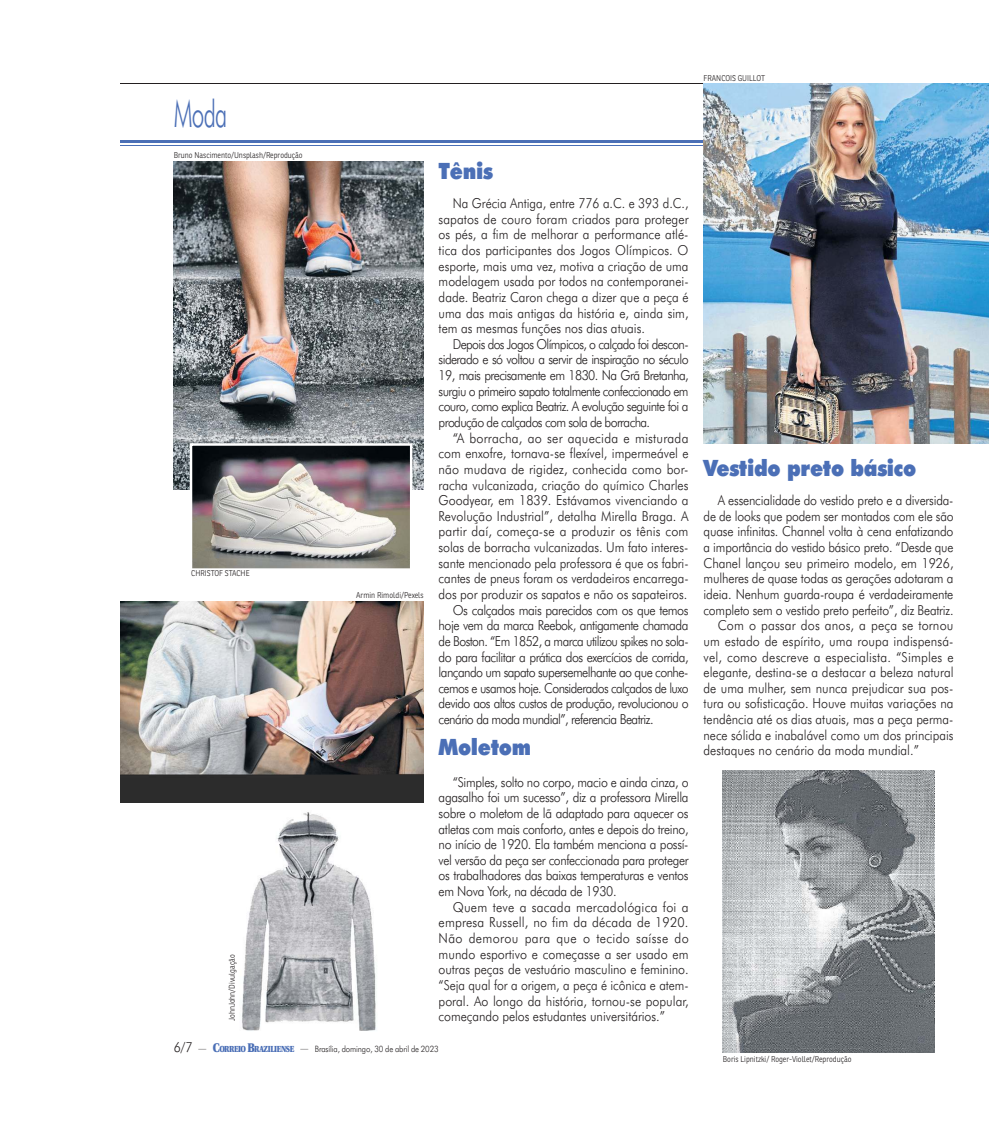
<style>
.page{position:relative;width:989px;height:1124px;background:#fff}
.page>*{position:absolute;margin:0;border:0;box-sizing:border-box;transform-origin:0 0}
.t1{font:300 37.5px "Futura BT";color:#4b6fb6;scale:.6 1}
.t2{font:900 22.5px "Futura BT";letter-spacing:-.015em;color:#4b6fb6;scale:.9 1}
.t3{font:300 13.75px/15.6px "Futura BT";letter-spacing:-.005em;color:#231f20;text-align:justify;scale:.89 1}
.t4{font:300 13.75px "Futura BT";letter-spacing:-.005em;color:#231f20;scale:.9 1}
.t5{font:300 13.75px/15.6px "Futura BT";letter-spacing:-.005em;color:#231f20;text-align:justify;scale:.88 1}
.t6{font:300 13.75px/15.6px "Futura BT";letter-spacing:-.005em;color:#231f20;text-align:justify;scale:.92 1}
.t7{font:300 13.75px "Futura BT";letter-spacing:-.005em;color:#231f20;scale:.91 1}
.t8{font:300 13.75px "Futura BT";letter-spacing:-.045em;color:#231f20;scale:.9 1}
.t9{font:300 13.75px "Futura BT";letter-spacing:-.045em;color:#231f20;scale:.89 1}
.t10{font:300 13.75px "Futura BT";letter-spacing:-.04em;color:#231f20;scale:.9 1}
.t11{font:300 13.75px "Futura BT";letter-spacing:-.035em;color:#231f20;scale:.91 1}
.t12{font:300 13.75px "Futura BT";letter-spacing:.015em;color:#231f20;scale:.92 1}
.t13{font:300 13.75px "Futura BT";letter-spacing:.015em;color:#231f20;scale:.91 1}
.t14{font:300 8.75px "Futura BT";letter-spacing:-.015em;color:#231f20;scale:.9 1}
.t15{font:300 8.12px "Ronnia";color:#231f20;scale:.9 1}
.s1{font-size:13.75px}
.s2{font-family:"Utopia";font-weight:900;font-size:12.5px;color:#4b6fb6}
.s3{font-family:"Utopia";font-weight:900;color:#4b6fb6}
</style>
<div class="page">
<hr style="left:120px;top:83px;width:869px;height:1px;background:#231f20">
<hr style="left:120px;top:140px;width:869px;height:3px;background:#4b6fb6">
<hr style="left:120px;top:145px;width:869px;height:1px;background:#4b6fb6">
<img style="left:174px;top:161px;width:249px;height:328px">
<img style="left:703px;top:84px;width:286px;height:359px">
<img style="left:190px;top:443px;width:222px;height:126px">
<img style="left:120px;top:601px;width:303px;height:201px">
<img style="left:723px;top:770px;width:211px;height:282px">
<img style="left:242px;top:812px;width:134px;height:219px">
<h1 class="t1" style="left:174px;top:98px;width:91px">Moda</h1>
<p class="t15" style="left:174px;top:152px;width:145px">Bruno Nascimento/Unsplash/Reprodução</p>
<p class="t15" style="left:191px;top:569px;width:66px">CHRISTOF STACHE</p>
<p class="t15" style="left:228px;top:1020px;width:76px;rotate:-90deg">JohnJohn/Divulgação</p>
<p class="t15" style="left:356px;top:591px;width:77px">Armin Rimoldi/Pexels</p>
<h2 class="t2" style="left:438px;top:162px;width:62px">Tênis</h2>
<p class="t5" style="left:438px;top:196px;width:285px;text-indent:14px">Na Grécia Antiga, entre 776 a.C. e 393 d.C., sapatos de couro foram criados para proteger os pés, a fim de melhorar a performance atlé&shy;tica dos participantes dos Jogos Olímpicos. O esporte, mais uma vez, motiva a criação de uma modelagem usada por todos na contemporanei&shy;dade. Beatriz Caron chega a dizer que a peça é uma das mais antigas da história e, ainda sim, tem as mesmas funções nos dias atuais.</p>
<p class="t3" style="left:438px;top:337px;width:282px;text-indent:14px">Depois dos Jogos Olímpicos, o calçado foi descon&shy;siderado e só voltou a servir de inspiração no século 19, mais precisamente em 1830. Na Grã Bretanha, surgiu o primeiro sapato totalmente confeccionado em couro, como explica Beatriz. A evolução seguinte foi a produção de calçados com sola de borracha.</p>
<p class="t12" style="left:453px;top:432px;width:258px">“A borracha, ao ser aquecida e misturada</p>
<p class="t4" style="left:438px;top:447px;width:279px">com enxofre, tornava-se flexível, impermeável e</p>
<p class="t7" style="left:438px;top:463px;width:276px">não mudava de rigidez, conhecida como bor-</p>
<p class="t4" style="left:438px;top:479px;width:279px">racha vulcanizada, criação do químico Charles</p>
<p class="t7" style="left:438px;top:494px;width:276px">Goodyear, em 1839. Estávamos vivenciando a</p>
<p class="t7" style="left:438px;top:510px;width:276px">Revolução Industrial”, detalha Mirella Braga. A</p>
<p class="t7" style="left:438px;top:526px;width:276px">partir daí, começa-se a produzir os tênis com</p>
<p class="t4" style="left:438px;top:541px;width:279px">solas de borracha vulcanizadas. Um fato interes-</p>
<p class="t5" style="left:438px;top:556px;width:285px">sante mencionado pela professora é que os fabri-</p>
<p class="t3" style="left:438px;top:571px;width:282px">cantes de pneus foram os verdadeiros encarrega-</p>
<p class="t4" style="left:438px;top:588px;width:278px">dos por produzir os sapatos e não os sapateiros.</p>
<p class="t11" style="left:453px;top:604px;width:261px">Os calçados mais parecidos com os que temos</p>
<p class="t10" style="left:438px;top:619px;width:279px">hoje vem da marca Reebok, antigamente chamada</p>
<p class="t9" style="left:438px;top:635px;width:282px">de Boston. “Em 1852, a marca utilizou spikes no sola-</p>
<p class="t10" style="left:438px;top:651px;width:279px">do para facilitar a prática dos exercícios de corrida,</p>
<p class="t8" style="left:438px;top:666px;width:279px">lançando um sapato supersemelhante ao que conhe-</p>
<p class="t9" style="left:438px;top:682px;width:282px">cemos e usamos hoje. Considerados calçados de luxo</p>
<p class="t8" style="left:438px;top:697px;width:279px">devido aos altos custos de produção, revolucionou o</p>
<p class="t8" style="left:438px;top:713px;width:240px">cenário da moda mundial”, referencia Beatriz.</p>
<h2 class="t2" style="left:438px;top:737px;width:104px">Moletom</h2>
<p class="t3" style="left:438px;top:774px;width:282px;text-indent:14px">“Simples, solto no corpo, macio e ainda cinza, o agasalho foi um sucesso”, diz a professora Mirella sobre o moletom de lã adaptado para aquecer os atletas com mais conforto, antes e depois do treino, no início de 1920. Ela também menciona a possí&shy;vel versão da peça ser confeccionada para proteger os trabalhadores das baixas temperaturas e ventos em Nova York, na década de 1930.</p>
<p class="t6" style="left:438px;top:899px;width:273px;text-indent:14px">Quem teve a sacada mercadológica foi a empresa Russell, no fim da década de 1920.<br>Não demorou para que o tecido saísse do mundo esportivo e começasse a ser usado em outras peças de vestuário masculino e feminino. “Seja qual for a origem, a peça é icônica e atem&shy;poral. Ao longo da história, tornou-se popular, começando pelos estudantes universitários.”</p>
<p class="t14" style="left:174px;top:1045px;width:296px"><span class="s1">6/7</span> — <span class="s2">C</span><span class="s3">ORREIO</span> <span class="s2">B</span><span class="s3">RAZILIENSE</span> — Brasília, domingo, 30 de abril de 2023</p>
<p class="t15" style="left:703px;top:74px;width:70px">FRANCOIS GUILLOT</p>
<h2 class="t2" style="left:703px;top:458px;width:238px">Vestido preto básico</h2>
<p class="t3" style="left:717px;top:493px;width:266px">A essencialidade do vestido preto e a diversida-</p>
<p class="t3" style="left:703px;top:509px;width:282px">de de looks que podem ser montados com ele são</p>
<p class="t4" style="left:703px;top:526px;width:279px">quase infinitas. Channel volta à cena enfatizando</p>
<p class="t5" style="left:703px;top:540px;width:285px">a importância do vestido básico preto. “Desde que</p>
<p class="t7" style="left:703px;top:557px;width:276px">Chanel lançou seu primeiro modelo, em 1926,</p>
<p class="t4" style="left:703px;top:572px;width:279px">mulheres de quase todas as gerações adotaram a</p>
<p class="t4" style="left:703px;top:588px;width:279px">ideia. Nenhum guarda-roupa é verdadeiramente</p>
<p class="t3" style="left:703px;top:603px;width:282px">completo sem o vestido preto perfeito”, diz Beatriz.</p>
<p class="t13" style="left:717px;top:619px;width:260px">Com o passar dos anos, a peça se tornou</p>
<p class="t7" style="left:703px;top:635px;width:276px">um estado de espírito, uma roupa indispensá-</p>
<p class="t7" style="left:703px;top:651px;width:276px">vel, como descreve a especialista. “Simples e</p>
<p class="t4" style="left:703px;top:666px;width:279px">elegante, destina-se a destacar a beleza natural</p>
<p class="t4" style="left:703px;top:682px;width:279px">de uma mulher, sem nunca prejudicar sua pos-</p>
<p class="t4" style="left:703px;top:697px;width:279px">tura ou sofisticação. Houve muitas variações na</p>
<p class="t3" style="left:703px;top:712px;width:282px">tendência até os dias atuais, mas a peça perma-</p>
<p class="t3" style="left:703px;top:728px;width:282px">nece sólida e inabalável como um dos principais</p>
<p class="t4" style="left:703px;top:744px;width:241px">destaques no cenário da moda mundial.”</p>
<p class="t15" style="left:723px;top:1055px;width:144px">Boris Lipnitzki/ Roger-Viollet/Reprodução</p>
</div>
